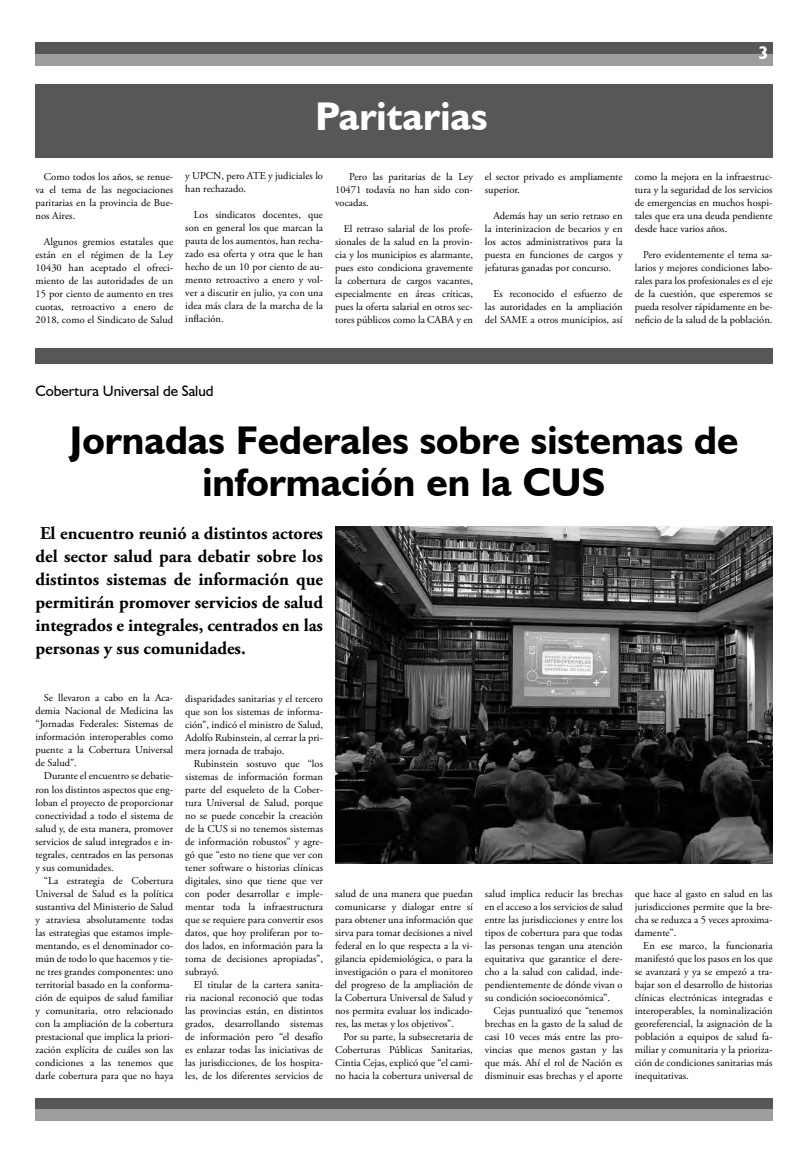
<style>
.page{position:relative;width:808px;height:1163px;background:#fff}
.page>*{position:absolute;margin:0;border:0;box-sizing:border-box;transform-origin:0 0}
.t1{font:700 40px/42px "Humanist 521 BT";color:#000;text-align:center}
.t2{font:700 40px "Humanist 521 BT";color:#fff}
.t3{font:700 18px/23px "Adobe Garamond Pro";color:#000;text-align:justify}
.t4{font:700 18px "Humanist 521 BT";color:#fff}
.t5{font:15px "Humanist 521 BT";color:#000}
.t6{font:10.5px/13px "Adobe Garamond Pro";color:#000;text-align:justify}
</style>
<div class="page">
<div style="left:35px;top:42px;width:738px;height:12px;background:#575756"></div>
<div style="left:35px;top:54px;width:738px;height:12px;background:#9d9d9c"></div>
<div style="left:35px;top:1097px;width:737px;height:11px;background:#575756"></div>
<div style="left:35px;top:1108px;width:737px;height:12px;background:#9d9d9c"></div>
<div style="left:35px;top:84px;width:738px;height:74px;background:#575756"></div>
<div style="left:35px;top:348px;width:738px;height:15px;background:#575756"></div>
<img style="left:335px;top:526px;width:437px;height:337px">
<h2 class="t4" style="left:759px;top:42px;width:11px">3</h2>
<h1 class="t2" style="left:315px;top:92px;width:174px">Paritarias</h1>
<p class="t6" style="left:35px;top:170px;width:139px;text-indent:9px">Como todos los años, se renue&shy;va el tema de las negociaciones paritarias en la provincia de Bue&shy;nos Aires.</p>
<p class="t6" style="left:35px;top:235px;width:139px;text-indent:9px">Algunos gremios estatales que están en el régimen de la Ley 10430 han aceptado el ofreci&shy;miento de las autoridades de un 15 por ciento de aumento en tres cuotas, retroactivo a enero de 2018, como el Sindicato de Salud</p>
<p class="t6" style="left:185px;top:170px;width:139px">y UPCN, pero ATE y judiciales lo han rechazado.</p>
<p class="t6" style="left:185px;top:209px;width:139px;text-indent:9px">Los sindicatos docentes, que son en general los que marcan la pauta de los aumentos, han recha&shy;zado esa oferta y otra que le han hecho de un 10 por ciento de au&shy;mento retroactivo a enero y vol&shy;ver a discutir en julio, ya con una idea más clara de la marcha de la inflación.</p>
<p class="t6" style="left:335px;top:170px;width:139px;text-indent:14px">Pero las paritarias de la Ley 10471 todavía no han sido con&shy;vocadas.</p>
<p class="t6" style="left:335px;top:222px;width:139px;text-indent:9px">El retraso salarial de los profe&shy;sionales de la salud en la provin&shy;cia y los municipios es alarmante, pues esto condiciona gravemente la cobertura de cargos vacantes, especialmente en áreas críticas, pues la oferta salarial en otros sec&shy;tores públicos como la CABA y en</p>
<p class="t6" style="left:485px;top:170px;width:139px">el sector privado es ampliamente superior.</p>
<p class="t6" style="left:485px;top:209px;width:139px;text-indent:9px">Además hay un serio retraso en la interinizacion de becarios y en los actos administrativos para la puesta en funciones de cargos y jefaturas ganadas por concurso.</p>
<p class="t6" style="left:485px;top:287px;width:139px;text-indent:9px">Es reconocido el esfuerzo de las autoridades en la ampliación del SAME a otros municipios, así</p>
<p class="t6" style="left:635px;top:170px;width:139px">como la mejora en la infraestruc&shy;tura y la seguridad de los servicios de emergencias en muchos hospi&shy;tales que era una deuda pendiente desde hace varios años.</p>
<p class="t6" style="left:635px;top:248px;width:139px;text-indent:9px">Pero evidentemente el tema sa&shy;larios y mejores condiciones labo&shy;rales para los profesionales es el eje de la cuestión, que esperemos se pueda resolver rápidamente en be&shy;neficio de la salud de la población.</p>
<h3 class="t5" style="left:35px;top:381px;width:180px">Cobertura Universal de Salud</h3>
<h1 class="t1" style="left:70px;top:418px;width:670px">Jornadas Federales sobre sistemas de información en la CUS</h1>
<h2 class="t3" style="left:35px;top:522px;width:289px">El encuentro reunió a distintos actores del sector salud para debatir sobre los distintos sistemas de información que permitirán promover servicios de salud integrados e integrales, centrados en las personas y sus comunidades.</h2>
<p class="t6" style="left:185px;top:692px;width:139px">disparidades sanitarias y el tercero que son los sistemas de informa&shy;ción”, indicó el ministro de Salud, Adolfo Rubinstein, al cerrar la pri&shy;mera jornada de trabajo.</p>
<p class="t6" style="left:185px;top:757px;width:139px;text-indent:9px">Rubinstein sostuvo que “los sistemas de información forman parte del esqueleto de la Cober&shy;tura Universal de Salud, porque no se puede concebir la creación de la CUS si no tenemos sistemas de información robustos” y agre&shy;gó que “esto no tiene que ver con tener software o historias clínicas digitales, sino que tiene que ver con poder desarrollar e imple&shy;mentar toda la infraestructura que se requiere para convertir esos datos, que hoy proliferan por to&shy;dos lados, en información para la toma de decisiones apropiadas”, subrayó.</p>
<p class="t6" style="left:185px;top:978px;width:139px;text-indent:9px">El titular de la cartera sanita&shy;ria nacional reconoció que todas las provincias están, en distintos grados, desarrollando sistemas de información pero “el desafío es enlazar todas las iniciativas de las jurisdicciones, de los hospita&shy;les, de los diferentes servicios de</p>
<p class="t6" style="left:35px;top:692px;width:139px;text-indent:9px">Se llevaron a cabo en la Aca&shy;demia Nacional de Medicina las “Jornadas Federales: Sistemas de información interoperables como puente a la Cobertura Universal de Salud”.</p>
<p class="t6" style="left:35px;top:770px;width:139px;text-indent:9px">Durante el encuentro se debatie&shy;ron los distintos aspectos que eng&shy;loban el proyecto de proporcionar conectividad a todo el sistema de salud y, de esta manera, promover servicios de salud integrados e in&shy;tegrales, centrados en las personas y sus comunidades.</p>
<p class="t6" style="left:35px;top:873px;width:139px;text-indent:9px">“La estrategia de Cobertura Universal de Salud es la política sustantiva del Ministerio de Salud y atraviesa absolutamente todas las estrategias que estamos imple&shy;mentando, es el denominador co&shy;mún de todo lo que hacemos y tie&shy;ne tres grandes componentes: uno territorial basado en la conforma&shy;ción de equipos de salud familiar y comunitaria, otro relacionado con la ampliación de la cobertura prestacional que implica la priori&shy;zación explícita de cuáles son las condiciones a las tenemos que darle cobertura para que no haya</p>
<p class="t6" style="left:635px;top:887px;width:139px">que hace al gasto en salud en las jurisdicciones permite que la bre&shy;cha se reduzca a 5 veces aproxima&shy;damente”.</p>
<p class="t6" style="left:635px;top:939px;width:139px;text-indent:9px">En ese marco, la funcionaria manifestó que los pasos en los que se avanzará y ya se empezó a tra&shy;bajar son el desarrollo de historias clínicas electrónicas integradas e interoperables, la nominalización georeferencial, la asignación de la población a equipos de salud fa&shy;miliar y comunitaria y la prioriza&shy;ción de condiciones sanitarias más inequitativas.</p>
<p class="t6" style="left:485px;top:887px;width:139px">salud implica reducir las brechas en el acceso a los servicios de salud entre las jurisdicciones y entre los tipos de cobertura para que todas las personas tengan una atención equitativa que garantice el dere&shy;cho a la salud con calidad, inde&shy;pendientemente de dónde vivan o su condición socioeconómica”.</p>
<p class="t6" style="left:485px;top:1004px;width:139px;text-indent:9px">Cejas puntualizó que “tenemos brechas en la gasto de la salud de casi 10 veces más entre las pro&shy;vincias que menos gastan y las que más. Ahí el rol de Nación es disminuir esas brechas y el aporte</p>
<p class="t6" style="left:335px;top:887px;width:139px">salud de una manera que puedan comunicarse y dialogar entre sí para obtener una información que sirva para tomar decisiones a nivel federal en lo que respecta a la vi&shy;gilancia epidemiológica, o para la investigación o para el monitoreo del progreso de la ampliación de la Cobertura Universal de Salud y nos permita evaluar los indicado&shy;res, las metas y los objetivos”.</p>
<p class="t6" style="left:335px;top:1030px;width:139px;text-indent:9px">Por su parte, la subsecretaria de Coberturas Públicas Sanitarias, Cintia Cejas, explicó que “el cami&shy;no hacia la cobertura universal de</p>
</div>
